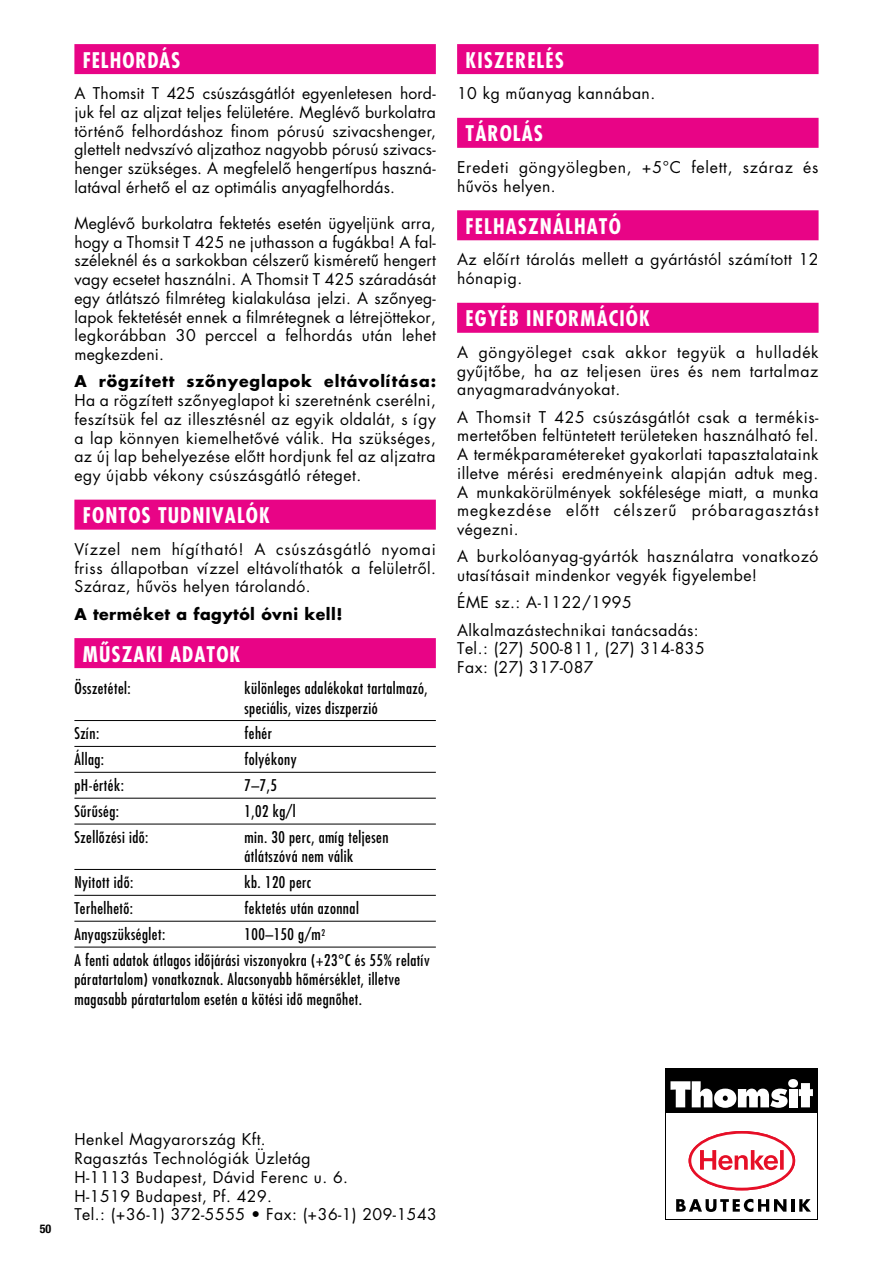
<style>
.page{position:relative;width:893px;height:1263px;background:#fff}
.page>*{position:absolute;margin:0;border:0;box-sizing:border-box;transform-origin:0 0}
.t1{font:700 21px "Futura H Condensed";letter-spacing:.05em;color:#fff}
.t2{font:15.75px/18.8px "Futura H Book";letter-spacing:.03em;color:#000;text-align:justify}
.t3{font:15.75px/19.5px "Futura H Condensed";letter-spacing:.03em;color:#000}
.t4{font:15.75px/18.8px "Futura H Book";letter-spacing:.05em;color:#000}
.t5{font:15.75px "Futura H Bold";letter-spacing:.055em;color:#000}
.t6{font:15.75px "Futura H Bold";letter-spacing:.03em;color:#000}
.t7{font:12px "MG Helv Neue Bold Con";color:#000}
</style>
<div class="page">
<div style="left:665px;top:1069px;width:153px;height:151px;background:#000"></div>
<div style="left:666px;top:1113px;width:151px;height:106px;background:#fff"></div>
<svg style="left:676px;top:1199px;width:135px;height:13px"></svg>
<svg style="left:738px;top:1088px;width:50px;height:20px"></svg>
<div style="left:788px;top:1079px;width:10px;height:9px;background:#fff;border-radius:50%"></div>
<div style="left:789px;top:1089px;width:9px;height:18px;background:#fff"></div>
<div style="left:714px;top:1088px;width:22px;height:20px;background:#fff;border-radius:50%"></div>
<svg style="left:723px;top:1095px;width:5px;height:6px"></svg>
<svg style="left:799px;top:1083px;width:14px;height:24px"></svg>
<svg style="left:670px;top:1081px;width:42px;height:26px"></svg>
<svg style="left:689px;top:1131px;width:106px;height:59px"></svg>
<div style="left:74px;top:44px;width:362px;height:30px;background:#e80486"></div>
<div style="left:74px;top:500px;width:362px;height:30px;background:#e80486"></div>
<div style="left:74px;top:638px;width:362px;height:30px;background:#e80486"></div>
<hr style="left:74px;top:720px;width:362px;height:1px;background:#000">
<hr style="left:74px;top:746px;width:362px;height:1px;background:#000">
<hr style="left:74px;top:772px;width:362px;height:1px;background:#000">
<hr style="left:74px;top:798px;width:362px;height:1px;background:#000">
<hr style="left:74px;top:824px;width:362px;height:1px;background:#000">
<hr style="left:74px;top:869px;width:362px;height:1px;background:#000">
<hr style="left:74px;top:895px;width:362px;height:1px;background:#000">
<hr style="left:74px;top:921px;width:362px;height:1px;background:#000">
<hr style="left:74px;top:947px;width:362px;height:1px;background:#000">
<div style="left:457px;top:44px;width:362px;height:30px;background:#e80486"></div>
<div style="left:457px;top:118px;width:362px;height:30px;background:#e80486"></div>
<div style="left:457px;top:210px;width:362px;height:30px;background:#e80486"></div>
<div style="left:457px;top:303px;width:362px;height:30px;background:#e80486"></div>
<h1 class="t1" style="left:83px;top:46px;width:99px">FELHORDÁS</h1>
<p class="t2" style="left:74px;top:84px;width:363px">A Thomsit T 425 csúszásgátlót egyenletesen hord&shy;juk fel az aljzat teljes felületére. Meglévô burkolatra történô felhordáshoz finom pórusú szivacshenger, glettelt nedvszívó aljzathoz nagyobb pórusú szivacs&shy;hen-ger szükséges. A megfelelô hengertípus haszná&shy;latával érhetô el az optimális anyagfelhordás.</p>
<p class="t2" style="left:74px;top:213px;width:363px">Meglévô burkolatra fektetés esetén ügyeljünk arra, hogy a Thomsit T 425 ne juthasson a fugákba! A fal&shy;szé-leknél és a sarkokban célszerû kisméretû hengert vagy ecsetet használni. A Thomsit T 425 száradását egy át-látszó filmréteg kialakulása jelzi. A szônyeg&shy;la- pok fektetését ennek a filmrétegnek a létrejöttekor, leg- ko-rábban 30 perccel a felhordás után lehet megkezdeni.</p>
<p class="t5" style="left:74px;top:370px;width:363px">A rögzített szônyeglapok eltávolítása:</p>
<p class="t2" style="left:74px;top:391px;width:363px">Ha a rögzített szônyeglapot ki szeretnénk cserélni, feszítsük fel az illesztésnél az egyik oldalát, s így a lap könnyen kiemelhetôvé válik. Ha szükséges, az új lap behelyezése elôtt hordjunk fel az aljzatra egy újabb vékony csúszásgátló réteget.</p>
<h1 class="t1" style="left:83px;top:502px;width:189px">FONTOS TUDNIVALÓK</h1>
<p class="t2" style="left:74px;top:539px;width:363px">Vízzel nem hígítható! A csúszásgátló nyomai friss állapotban vízzel eltávolíthatók a felületrôl.<br>Száraz, hûvös helyen tárolandó.</p>
<p class="t6" style="left:74px;top:603px;width:270px">A terméket a fagytól óvni kell!</p>
<h1 class="t1" style="left:83px;top:640px;width:159px">MÛSZAKI ADATOK</h1>
<p class="t3" style="left:74px;top:678px;width:58px">Összetétel:</p>
<p class="t3" style="left:244px;top:678px;width:185px">különleges adalékokat tartalmazó, speciális, vizes diszperzió</p>
<p class="t3" style="left:74px;top:723px;width:26px">Szín:</p>
<p class="t3" style="left:244px;top:723px;width:29px">fehér</p>
<p class="t3" style="left:74px;top:749px;width:31px">Állag:</p>
<p class="t3" style="left:244px;top:749px;width:54px">folyékony</p>
<p class="t3" style="left:74px;top:775px;width:51px">pH-érték:</p>
<p class="t3" style="left:244px;top:775px;width:34px">7–7,5</p>
<p class="t3" style="left:74px;top:801px;width:46px">Sûrûség:</p>
<p class="t3" style="left:244px;top:801px;width:53px">1,02 kg/l</p>
<p class="t3" style="left:74px;top:827px;width:76px">Szellôzési idô:</p>
<p class="t3" style="left:244px;top:827px;width:145px">min. 30 perc, amíg teljesen átlátszóvá nem válik</p>
<p class="t3" style="left:74px;top:872px;width:60px">Nyitott idô:</p>
<p class="t3" style="left:244px;top:872px;width:68px">kb. 120 perc</p>
<p class="t3" style="left:74px;top:898px;width:60px">Terhelhetô:</p>
<p class="t3" style="left:244px;top:898px;width:116px">fektetés után azonnal</p>
<p class="t3" style="left:74px;top:924px;width:92px">Anyagszükséglet:</p>
<p class="t3" style="left:74px;top:921px;width:357px;line-height:26px;text-indent:170px">100–150 g/m<sup>2<br></sup>A fenti adatok átlagos idôjárási viszonyokra (+23°C és 55% relatív</p>
<p class="t3" style="left:74px;top:969px;width:327px">páratartalom) vonatkoz-nak. Alacsonyabb hômérséklet, illetve magasabb páratartalom esetén a kötési idô megnôhet.</p>
<h1 class="t1" style="left:466px;top:46px;width:100px">KISZERELÉS</h1>
<p class="t2" style="left:457px;top:84px;width:200px">10 kg mûanyag kannában.</p>
<h1 class="t1" style="left:466px;top:120px;width:79px">TÁROLÁS</h1>
<p class="t4" style="left:457px;top:158px;width:363px">Eredeti göngyölegben, +5°C felett, száraz és hûvös helyen.</p>
<h1 class="t1" style="left:466px;top:213px;width:157px">FELHASZNÁLHATÓ</h1>
<p class="t2" style="left:457px;top:250px;width:363px">Az elôírt tárolás mellett a gyártástól számított 12 hónapig.</p>
<h1 class="t1" style="left:466px;top:305px;width:186px">EGYÉB INFORMÁCIÓK</h1>
<p class="t2" style="left:457px;top:342px;width:363px">A göngyöleget csak akkor tegyük a hulladék gyûjtôbe, ha az teljesen üres és nem tartalmaz anyagmaradványokat.</p>
<p class="t2" style="left:457px;top:407px;width:363px">A Thomsit T 425 csúszásgátlót csak a termék-is&shy;mertetôben feltüntetett területeken használható fel.<br>A termékparamétereket gyakorlati tapasztalataink illetve mérési eredményeink alapján adtuk meg.<br>A munkakörülmények sokfélesége miatt, a munka meg- kezdése elôtt célszerû próbaragasztást végezni.</p>
<p class="t2" style="left:457px;top:547px;width:363px">A burkolóanyag-gyártók használatra vonatkozó utasításait mindenkor vegyék figyelembe!</p>
<p class="t2" style="left:457px;top:589px;width:243px;line-height:27.3px">ÉME sz.: A-1122/1995<br>Alkalmazástechnikai tanácsadás:</p>
<p class="t2" style="left:457px;top:639px;width:249px">Tel.: (27) 500-811, (27) 314-835<br>Fax: (27) 317-087</p>
<p class="t7" style="left:40px;top:1222px;width:13px">50</p>
<p class="t2" style="left:74px;top:1130px;width:364px;text-align:left">Henkel Magyarország Kft.<br>Ragasztás Technológiák Üzletág<br>H-1113 Budapest, Dávid Ferenc u. 6.<br>H-1519 Budapest, Pf. 429.<br>Tel.: (+36-1) 372-5555 • Fax: (+36-1) 209-1543</p>
</div>
